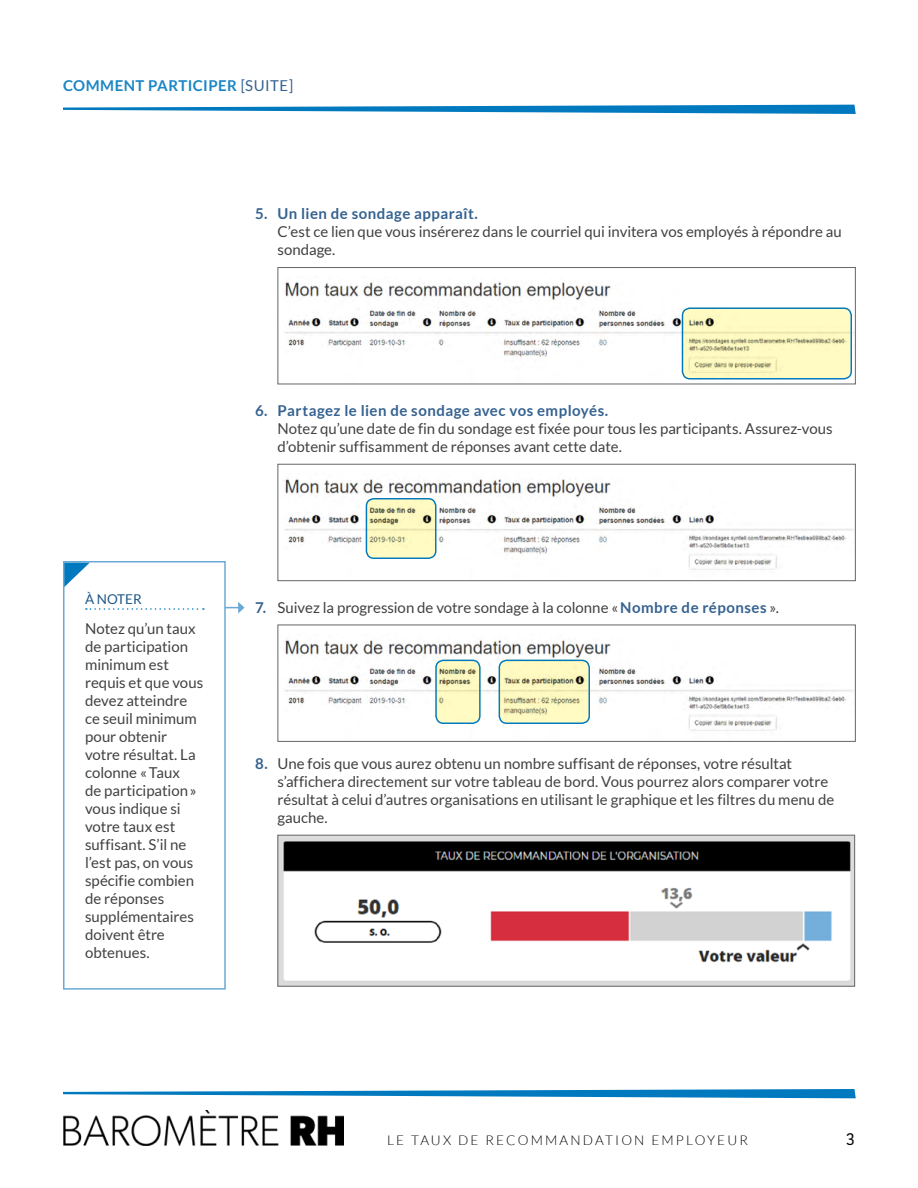
<style>
.page{position:relative;width:918px;height:1188px;background:#fff}
.page>*{position:absolute;margin:0;border:0;box-sizing:border-box;transform-origin:0 0}
.t1{font:18px "Kohinoor Devanagari";color:#000}
.t2{font:15px/18px "Lato";color:#414042}
.t3{font:700 15px "Lato";letter-spacing:.03em;color:#356290}
.t4{font:700 15px "Lato";letter-spacing:.025em;color:#1a86c5}
.t5{font:300 13.5px "Lato";letter-spacing:.16em;color:#000}
.t6{font:13.5px "Lato";color:#1f5786}
.s1{font-weight:400;color:#356290}
.s2{font-weight:700;color:#356290}
</style>
<div class="page">
<svg style="left:63px;top:1089px;width:793px;height:9px"></svg>
<svg style="left:66px;top:564px;width:22px;height:22px"></svg>
<div style="left:63px;top:561px;width:163px;height:429px;border:2px solid #6aa9d6"></div>
<svg style="left:86px;top:608px;width:118px;height:2px"></svg>
<img style="left:283px;top:280px;width:571px;height:98px">
<div style="left:278px;top:267px;width:578px;height:117px;border:1px solid #666"></div>
<img style="left:283px;top:477px;width:571px;height:93px">
<div style="left:278px;top:464px;width:578px;height:117px;border:1px solid #666"></div>
<img style="left:283px;top:638px;width:571px;height:93px">
<div style="left:278px;top:625px;width:578px;height:117px;border:1px solid #666"></div>
<img style="left:280px;top:837px;width:573px;height:148px">
<div style="left:278px;top:835px;width:577px;height:152px;border:1px solid #666"></div>
<svg style="left:682px;top:308px;width:169px;height:70px;fill:#fefac1"></svg>
<div style="left:682px;top:308px;width:170px;height:72px;border:1px solid #0079be;border-radius:8px"></div>
<svg style="left:499px;top:660px;width:90px;height:63px;fill:#fdf9c0"></svg>
<div style="left:499px;top:660px;width:91px;height:64px;border:1px solid #0079be;border-radius:8px"></div>
<svg style="left:435px;top:660px;width:45px;height:63px;fill:#fefac1"></svg>
<div style="left:435px;top:660px;width:46px;height:64px;border:1px solid #0079be;border-radius:8px"></div>
<svg style="left:366px;top:498px;width:70px;height:60px;fill:#fefac1"></svg>
<div style="left:366px;top:498px;width:71px;height:61px;border:1px solid #0079be;border-radius:8px"></div>
<svg style="left:225px;top:602px;width:19px;height:12px"></svg>
<svg style="left:63px;top:105px;width:793px;height:9px"></svg>
<img style="left:63px;top:1110px;width:280px;height:35px">
<p class="t4" style="left:63px;top:77px;width:232px">COMMENT PARTICIPER <span class="s1">[SUITE]</span></p>
<p class="t3" style="left:255px;top:205px;width:225px">5. Un lien de sondage apparaît.</p>
<p class="t2" style="left:278px;top:223px;width:566px">C’est ce lien que vous insérerez dans le courriel qui invitera vos employés à répondre au sondage.</p>
<p class="t3" style="left:255px;top:402px;width:355px">6. Partagez le lien de sondage avec vos employés.</p>
<p class="t2" style="left:278px;top:419px;width:557px">Notez qu’une date de fin du sondage est fixée pour tous les participants. Assurez-vous d’obtenir suffisamment de réponses avant cette date.</p>
<p class="t6" style="left:85px;top:591px;width:58px">À NOTER</p>
<p class="t2" style="left:85px;top:619px;width:120px">Notez qu’un taux de participation minimum est requis et que vous devez atteindre ce seuil minimum pour obtenir votre résultat. La colonne «Taux<br>de participation» vous indique si votre taux est suffisant. S’il ne l’est pas, on vous spécifie combien de réponses supplémentaires doivent être obtenues.</p>
<p class="t2" style="left:255px;top:598px;width:526px"><span class="s2">7.</span> Suivez la progression de votre sondage à la colonne «<span class="s2">Nombre de réponses</span> ».</p>
<p class="t2" style="left:278px;top:754px;width:558px;text-indent:-22px"><span class="s2">8.</span> Une fois que vous aurez obtenu un nombre suffisant de réponses, votre résultat s’affichera directement sur votre tableau de bord. Vous pourrez alors comparer votre résultat à celui d’autres organisations en utilisant le graphique et les filtres du menu de gauche.</p>
<p class="t5" style="left:387px;top:1133px;width:362px">LE TAUX DE RECOMMANDATION EMPLOYEUR</p>
<p class="t1" style="left:846px;top:1128px;width:10px">3</p>
</div>
